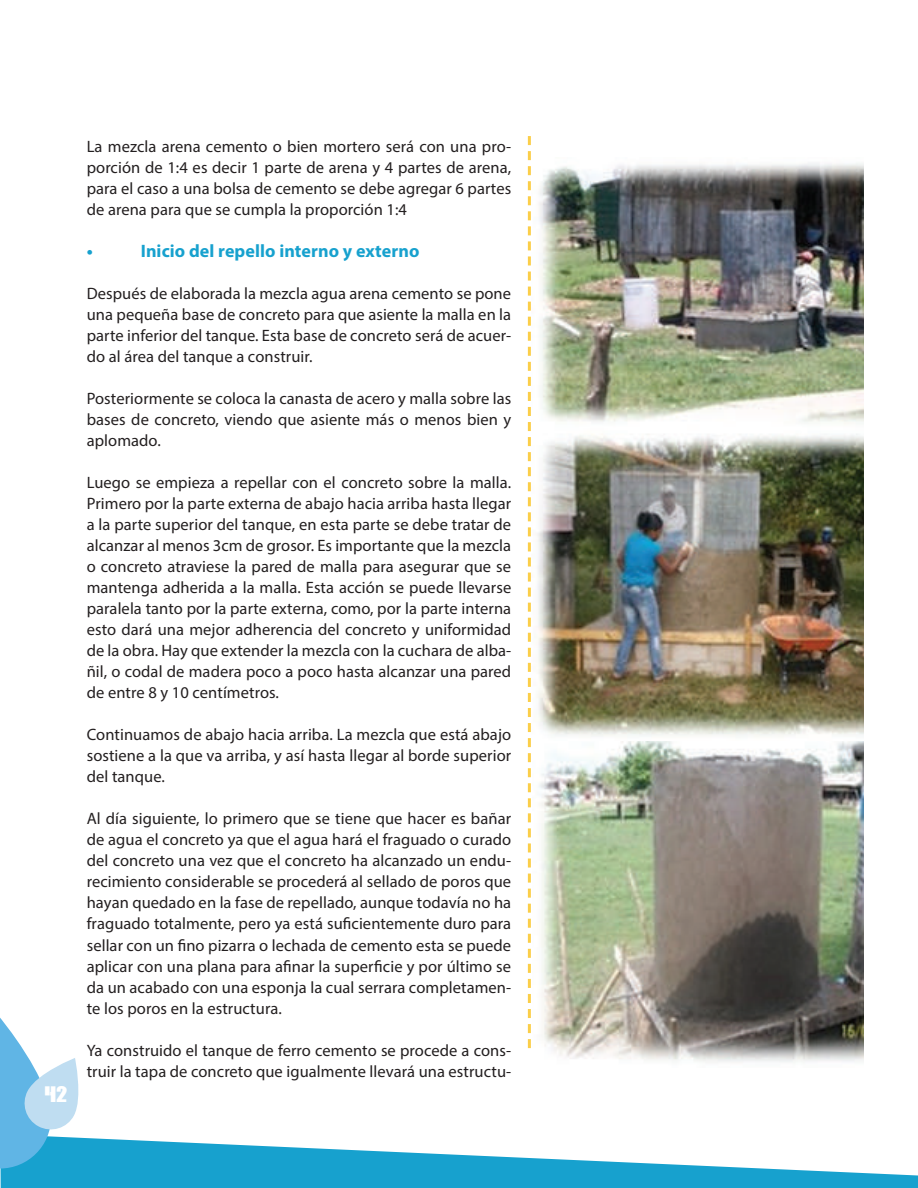
<style>
.page{position:relative;width:918px;height:1188px;background:#fff}
.page>*{position:absolute;margin:0;border:0;box-sizing:border-box;transform-origin:0 0}
.t1{font:21px "Call Of Ops Duty";color:#fff}
.t2{font:700 18px "Myriad Pro";letter-spacing:.005em;color:#17a1ce}
.t3{font:16.5px/21px "Myriad Pro";letter-spacing:.005em;color:#231f20;text-align:justify}
</style>
<div class="page">
<svg style="left:0;top:1137px;width:918px;height:51px;fill:#17a1ce"></svg>
<svg style="left:0;top:1018px;width:83px;height:151px"></svg>
<img style="left:539px;top:741px;width:325px;height:321px">
<img style="left:537px;top:163px;width:327px;height:574px">
<svg style="left:528px;top:136px;width:3px;height:912px"></svg>
<p class="t1" style="left:45px;top:1086px;width:24px">42</p>
<p class="t3" style="left:87px;top:136px;width:426px">La mezcla arena cemento o bien mortero será con una pro&shy;porción de 1:4 es decir 1 parte de arena y 4 partes de arena, para el caso a una bolsa de cemento se debe agregar 6 partes de arena para que se cumpla la proporción 1:4</p>
<p class="t2" style="left:87px;top:240px;width:8px">•</p>
<p class="t2" style="left:141px;top:240px;width:280px">Inicio del repello interno y externo</p>
<p class="t3" style="left:87px;top:283px;width:426px">Después de elaborada la mezcla agua arena cemento se pone una pequeña base de concreto para que asiente la malla en la parte inferior del tanque. Esta base de concreto será de acuer&shy;do al área del tanque a construir.</p>
<p class="t3" style="left:87px;top:388px;width:426px">Posteriormente se coloca la canasta de acero y malla sobre las bases de concreto, viendo que asiente más o menos bien y aplomado.</p>
<p class="t3" style="left:87px;top:472px;width:426px">Luego se empieza a repellar con el concreto sobre la malla.<br>Primero por la parte externa de abajo hacia arriba hasta llegar a la parte superior del tanque, en esta parte se debe tratar de alcanzar al menos 3cm de grosor. Es importante que la mezcla o concreto atraviese la pared de malla para asegurar que se mantenga adherida a la malla. Esta acción se puede llevarse paralela tanto por la parte externa, como, por la parte interna esto dará una mejor adherencia del concreto y uniformidad de la obra. Hay que extender la mezcla con la cuchara de alba&shy;ñil, o codal de madera poco a poco hasta alcanzar una pared de entre 8 y 10 centímetros.</p>
<p class="t3" style="left:87px;top:724px;width:426px">Continuamos de abajo hacia arriba. La mezcla que está abajo sostiene a la que va arriba, y así hasta llegar al borde superior del tanque.</p>
<p class="t3" style="left:87px;top:808px;width:426px">Al día siguiente, lo primero que se tiene que hacer es bañar de agua el concreto ya que el agua hará el fraguado o curado del concreto una vez que el concreto ha alcanzado un endu&shy;recimiento considerable se procederá al sellado de poros que hayan quedado en la fase de repellado, aunque todavía no ha fraguado totalmente, pero ya está suficientemente duro para sellar con un fino pizarra o lechada de cemento esta se puede aplicar con una plana para afinar la superficie y por último se da un acabado con una esponja la cual serrara completamen&shy;te los poros en la estructura.</p>
<p class="t3" style="left:87px;top:1039px;width:426px">Ya construido el tanque de ferro cemento se procede a cons&shy;truir la tapa de concreto que igualmente llevará una estructu-</p>
</div>
